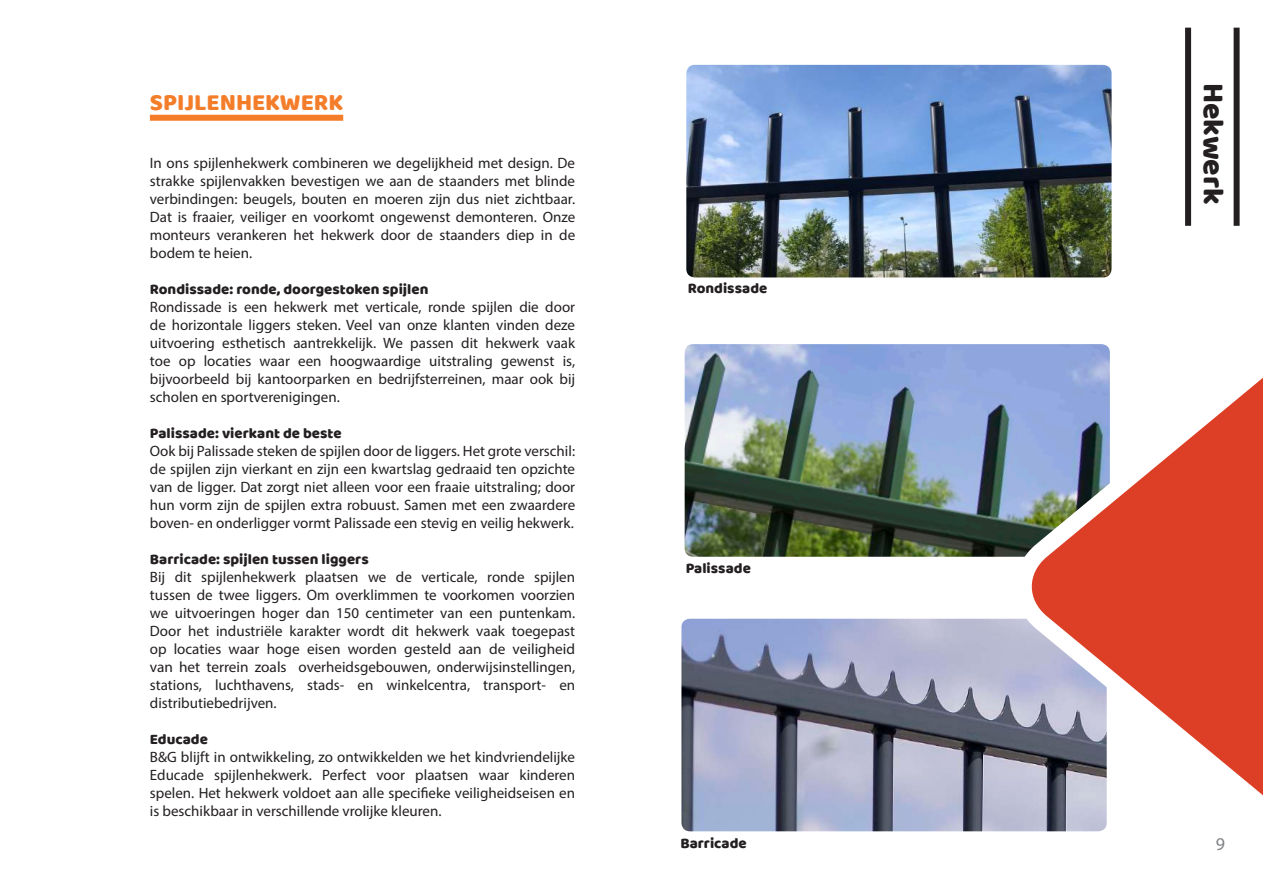
<style>
.page{position:relative;width:1263px;height:893px;background:#fff}
.page>*{position:absolute;margin:0;border:0;box-sizing:border-box;transform-origin:0 0}
.t1{font:30px "Baloo";letter-spacing:-.005em;color:#231f20}
.t2{font:24px "Baloo";color:#f47d2a}
.t3{font:18px "Myriad Pro";color:#808285}
.t4{font:15px/18px "Myriad Pro";color:#231f20;text-align:justify}
.t5{font:15px "Baloo";color:#231f20}
</style>
<div class="page">
<div style="left:150px;top:115px;width:193px;height:6px;background:#f47d2a"></div>
<img style="left:681px;top:619px;width:313px;height:212px">
<img style="left:686px;top:65px;width:425px;height:212px">
<img style="left:685px;top:344px;width:309px;height:213px">
<svg style="left:994px;top:344px;width:269px;height:488px"></svg>
<div style="left:1233px;top:28px;width:6px;height:198px;background:#231f20"></div>
<div style="left:1185px;top:28px;width:6px;height:198px;background:#231f20"></div>
<h2 class="t2" style="left:150px;top:88px;width:195px">SPIJLENHEKWERK</h2>
<p class="t4" style="left:150px;top:153px;width:427px">In ons spijlenhekwerk combineren we degelijkheid met design. De strakke spijlenvakken bevestigen we aan de staanders met blinde verbindingen: beugels, bouten en moeren zijn dus niet zichtbaar.<br>Dat is fraaier, veiliger en voorkomt ongewenst demonteren. Onze monteurs verankeren het hekwerk door de staanders diep in de bodem te heien.</p>
<p class="t5" style="left:150px;top:280px;width:280px">Rondissade: ronde, doorgestoken spijlen</p>
<p class="t4" style="left:150px;top:297px;width:427px">Rondissade is een hekwerk met verticale, ronde spijlen die door de horizontale liggers steken. Veel van onze klanten vinden deze uitvoering esthetisch aantrekkelijk. We passen dit hekwerk vaak toe op locaties waar een hoogwaardige uitstraling gewenst is, bijvoorbeeld bij kantoorparken en bedrijfsterreinen, maar ook bij scholen en sportverenigingen.</p>
<p class="t5" style="left:150px;top:424px;width:193px">Palissade: vierkant de beste</p>
<p class="t4" style="left:150px;top:441px;width:427px">Ook bij Palissade steken de spijlen door de liggers. Het grote verschil: de spijlen zijn vierkant en zijn een kwartslag gedraaid ten opzichte van de ligger. Dat zorgt niet alleen voor een fraaie uitstraling; door hun vorm zijn de spijlen extra robuust. Samen met een zwaardere boven- en onderligger vormt Palissade een stevig en veilig hekwerk.</p>
<p class="t5" style="left:150px;top:550px;width:220px">Barricade: spijlen tussen liggers</p>
<p class="t4" style="left:150px;top:567px;width:427px">Bij dit spijlenhekwerk plaatsen we de verticale, ronde spijlen tussen de twee liggers. Om overklimmen te voorkomen voorzien we uitvoeringen hoger dan 150 centimeter van een puntenkam.<br>Door het industriële karakter wordt dit hekwerk vaak toegepast op locaties waar hoge eisen worden gesteld aan de veiligheid van het terrein zoals overheidsgebouwen, onderwijsinstellingen, stations, luchthavens, stads- en winkelcentra, transport- en distributiebedrijven.</p>
<p class="t5" style="left:150px;top:730px;width:60px">Educade</p>
<p class="t4" style="left:150px;top:747px;width:427px">B&amp;G blijft in ontwikkeling, zo ontwikkelden we het kindvriendelijke Educade spijlenhekwerk. Perfect voor plaatsen waar kinderen spelen. Het hekwerk voldoet aan alle specifieke veiligheidseisen en is beschikbaar in verschillende vrolijke kleuren.</p>
<p class="t5" style="left:688px;top:279px;width:81px">Rondissade</p>
<p class="t5" style="left:686px;top:558px;width:67px">Palissade</p>
<p class="t5" style="left:680px;top:834px;width:68px">Barricade</p>
<h1 class="t1" style="left:1232px;top:83px;width:123px;rotate:90deg">Hekwerk</h1>
<p class="t3" style="left:1216px;top:833px;width:11px">9</p>
</div>
